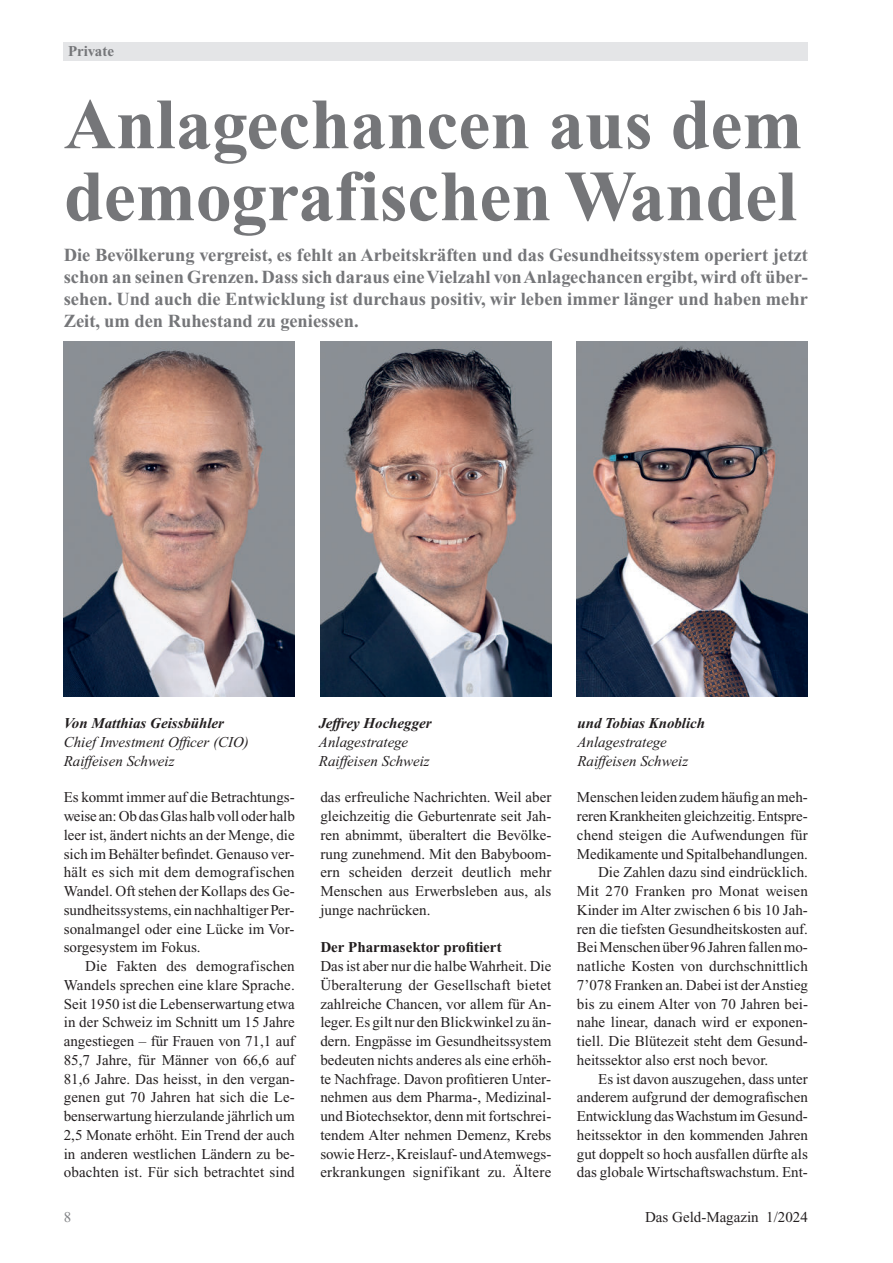
<style>
.page{position:relative;width:893px;height:1263px;background:#fff}
.page>*{position:absolute;margin:0;border:0;box-sizing:border-box;transform-origin:0 0}
.t1{font:700 72px/72px "Times New Roman PS Std";color:#757679}
.t2{font:700 18.45px/21.8px "Times New Roman PS Std";color:#757679;text-align:justify}
.t3{font:15px/18.8px "Times New Roman PS Std";color:#231f20;text-align:justify}
.t4{font:italic 15px "Times New Roman PS Std";color:#231f20}
.t5{font:italic 700 15px "Times New Roman PS Std";color:#231f20}
.t6{font:700 15px "Times New Roman PS Std";color:#231f20}
.t7{font:700 15px "Times New Roman PS Std";color:#757679}
.t8{font:15px "Times New Roman PS Std";color:#808285}
</style>
<div class="page">
<div style="left:64px;top:43px;width:744px;height:18px;background:#e4e5e7"></div>
<img style="left:64px;top:341px;width:231px;height:356px">
<img style="left:577px;top:341px;width:231px;height:356px">
<img style="left:320px;top:341px;width:231px;height:356px">
<p class="t7" style="left:68px;top:46px;width:48px">Private</p>
<h1 class="t1" style="left:64px;top:96px;width:740px">Anlagechancen aus dem demografischen Wandel</h1>
<p class="t2" style="left:64px;top:246px;width:746px">Die Bevölkerung vergreist, es fehlt an Arbeitskräften und das Gesundheitssystem operiert jetzt schon an seinen Grenzen. Dass sich daraus eine Vielzahl von Anlagechancen ergibt, wird oft über&shy;sehen. Und auch die Entwicklung ist durchaus positiv, wir leben immer länger und haben mehr Zeit, um den Ruhestand zu geniessen.</p>
<p class="t5" style="left:64px;top:718px;width:162px">Von Matthias Geissbühler</p>
<p class="t5" style="left:319px;top:718px;width:114px">Jeffrey Hochegger</p>
<p class="t5" style="left:577px;top:718px;width:129px">und Tobias Knoblich</p>
<p class="t4" style="left:64px;top:736px;width:187px">Chief Investment Officer (CIO)</p>
<p class="t4" style="left:319px;top:736px;width:91px">Anlagestratege</p>
<p class="t4" style="left:577px;top:736px;width:91px">Anlagestratege</p>
<p class="t4" style="left:64px;top:755px;width:112px">Raiffeisen Schweiz</p>
<p class="t4" style="left:319px;top:755px;width:112px">Raiffeisen Schweiz</p>
<p class="t4" style="left:577px;top:755px;width:112px">Raiffeisen Schweiz</p>
<p class="t3" style="left:64px;top:789px;width:233px">Es kommt immer auf die Betrachtungs&shy;weise an: Ob das Glas halb voll oder halb leer ist, ändert nichts an der Menge, die sich im Behälter befindet. Genauso ver&shy;hält es sich mit dem demografischen Wandel. Oft stehen der Kollaps des Ge&shy;sundheitssystems, ein nachhaltiger Per&shy;sonalmangel oder eine Lücke im Vor&shy;sorgesystem im Fokus.</p>
<p class="t3" style="left:64px;top:958px;width:233px;text-indent:21px">Die Fakten des demografischen Wandels sprechen eine klare Sprache.<br>Seit 1950 ist die Lebenserwartung etwa in der Schweiz im Schnitt um 15 Jahre angestiegen – für Frauen von 71,1 auf 85,7 Jahre, für Männer von 66,6 auf 81,6 Jahre. Das heisst, in den vergan&shy;genen gut 70 Jahren hat sich die Le&shy;benserwartung hierzulande jährlich um 2,5 Monate erhöht. Ein Trend der auch in anderen westlichen Ländern zu be&shy;obachten ist. Für sich betrachtet sind</p>
<p class="t3" style="left:320px;top:789px;width:233px">das erfreuliche Nachrichten. Weil aber gleichzeitig die Geburtenrate seit Jah&shy;ren abnimmt, überaltert die Bevölke&shy;rung zunehmend. Mit den Babyboom - ern scheiden derzeit deutlich mehr Menschen aus Erwerbsleben aus, als junge nachrücken.</p>
<p class="t6" style="left:320px;top:942px;width:183px">Der Pharmasektor profitiert</p>
<p class="t3" style="left:320px;top:958px;width:233px">Das ist aber nur die halbe Wahrheit. Die Überalterung der Gesellschaft bietet zahlreiche Chancen, vor allem für An&shy;leger. Es gilt nur den Blickwinkel zu än&shy;dern. Engpässe im Gesundheitssystem bedeuten nichts anderes als eine erhöh&shy;te Nachfrage. Davon profitieren Unter&shy;nehmen aus dem Pharma-, Medizinal&shy;und Biotechsektor, denn mit fortschrei&shy;tendem Alter nehmen Demenz, Krebs sowie Herz-, Kreislauf- und Atemwegs&shy;erkrankungen signifikant zu. Ältere</p>
<p class="t3" style="left:577px;top:789px;width:233px">Menschen leiden zudem häufig an meh-</p>
<p class="t3" style="left:577px;top:808px;width:233px">reren Krankheiten gleichzeitig. Entspre-</p>
<p class="t3" style="left:577px;top:827px;width:233px">chend steigen die Aufwendungen für</p>
<p class="t3" style="left:577px;top:846px;width:233px">Medikamente und Spitalbehandlungen.</p>
<p class="t3" style="left:598px;top:864px;width:211px">Die Zahlen dazu sind eindrücklich.</p>
<p class="t3" style="left:577px;top:883px;width:233px">Mit 270 Franken pro Monat weisen</p>
<p class="t3" style="left:577px;top:902px;width:233px">Kinder im Alter zwischen 6 bis 10 Jah-</p>
<p class="t3" style="left:577px;top:921px;width:233px">ren die tiefsten Gesundheitskosten auf.</p>
<p class="t3" style="left:577px;top:939px;width:233px">Bei Menschen über 96 Jahren fallen mo-</p>
<p class="t3" style="left:577px;top:958px;width:233px">natliche Kosten von durchschnittlich</p>
<p class="t3" style="left:577px;top:977px;width:233px">7’078 Franken an. Dabei ist der Anstieg</p>
<p class="t3" style="left:577px;top:996px;width:233px">bis zu einem Alter von 70 Jahren bei-</p>
<p class="t3" style="left:577px;top:1014px;width:233px">nahe linear, danach wird er exponen-</p>
<p class="t3" style="left:577px;top:1033px;width:233px">tiell. Die Blütezeit steht dem Gesund-</p>
<p class="t3" style="left:577px;top:1052px;width:193px">heitssektor also erst noch bevor.</p>
<p class="t3" style="left:598px;top:1071px;width:211px">Es ist davon auszugehen, dass unter</p>
<p class="t3" style="left:577px;top:1089px;width:233px">anderem aufgrund der demografischen</p>
<p class="t3" style="left:577px;top:1108px;width:233px">Entwicklung das Wachstum im Gesund-</p>
<p class="t3" style="left:577px;top:1127px;width:233px">heitssektor in den kommenden Jahren</p>
<p class="t3" style="left:577px;top:1146px;width:233px">gut doppelt so hoch ausfallen dürfte als</p>
<p class="t3" style="left:577px;top:1164px;width:233px">das globale Wirtschaftswachstum. Ent-</p>
<p class="t8" style="left:64px;top:1212px;width:9px">8</p>
<p class="t3" style="left:645px;top:1209px;width:164px">Das Geld-Magazin 1/2024</p>
</div>
